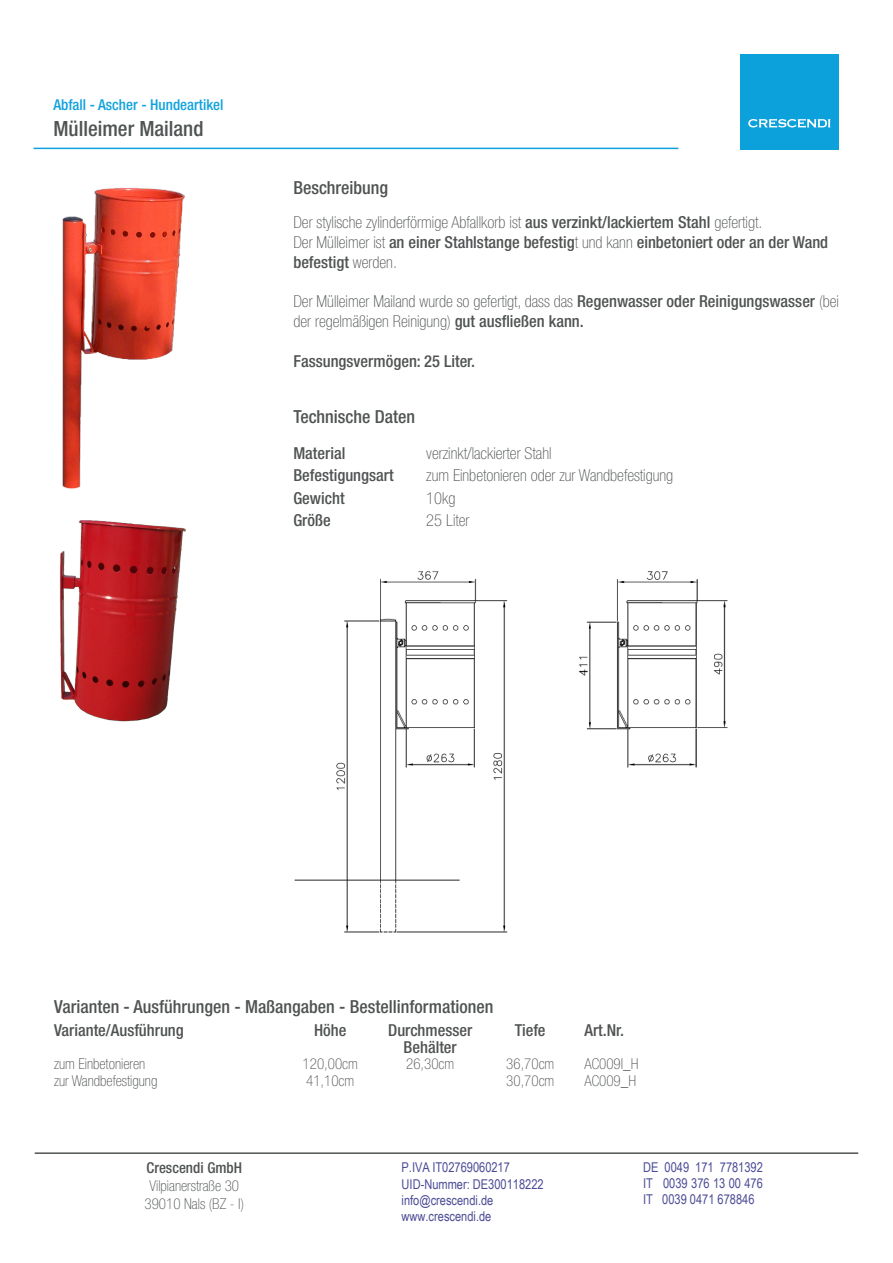
<style>
.page{position:relative;width:893px;height:1263px;background:#fff}
.page>*{position:absolute;margin:0;border:0;box-sizing:border-box;transform-origin:0 0}
.t1{font:500 condensed 21px "Helvetica Neue LT Std";color:#505353}
.t2{font:500 condensed 18px "Helvetica Neue LT Std";color:#505353}
.t3{font:100 condensed 16.5px/19.8px "Helvetica Neue LT Std";color:#505353}
.t4{font:500 condensed 16.5px/19.8px "Helvetica Neue LT Std";color:#505353}
.t5{font:100 condensed 15px/18px "Helvetica Neue LT Std";color:#505353;text-align:center}
.t6{font:500 condensed 15px "Helvetica Neue LT Std";color:#0fa2dd}
.t7{font:500 condensed 15px "Helvetica Neue LT Std";color:#505353}
.t8{font:13.5px/16.2px "Arial Narrow";color:#4b4b96;text-align:justify}
.s1{font-weight:500}
.s2{font-weight:100}
</style>
<div class="page">
<div style="left:741px;top:54px;width:98px;height:95px;background:#0da1dc"></div>
<svg style="left:748px;top:119px;width:82px;height:9px"></svg>
<hr style="left:33px;top:148px;width:645px;height:1px;background:#0fa2dd">
<hr style="left:35px;top:1152px;width:823px;height:2px;background:#505353">
<img style="left:62px;top:188px;width:123px;height:301px">
<img style="left:59px;top:520px;width:127px;height:202px">
<img style="left:294px;top:571px;width:434px;height:362px">
<p class="t6" style="left:53px;top:96px;width:172px">Abfall - Ascher - Hundeartikel</p>
<p class="t1" style="left:53px;top:116px;width:152px">Mülleimer Mailand</p>
<p class="t2" style="left:293px;top:176px;width:96px">Beschreibung</p>
<p class="t3" style="left:293px;top:212px;width:470px">Der stylische zylinderförmige Abfallkorb ist <span class="s1">aus verzinkt/lackiertem Stahl</span> gefertigt.</p>
<p class="t4" style="left:293px;top:232px;width:536px"><span class="s2">Der Mülleimer ist</span> an einer Stahlstange befestig<span class="s2">t und kann</span> einbetoniert oder an der Wand befestigt <span class="s2">werden.</span></p>
<p class="t3" style="left:293px;top:291px;width:547px">Der Mülleimer Mailand wurde so gefertigt, dass das <span class="s1">Regenwasser oder Reinigungswasser</span> (bei der regelmäßigen Reinigung) <span class="s1">gut ausfließen kann.</span></p>
<p class="t4" style="left:293px;top:351px;width:183px">Fassungsvermögen: 25 Liter.</p>
<p class="t2" style="left:293px;top:406px;width:123px">Technische Daten</p>
<p class="t4" style="left:293px;top:443px;width:53px">Material</p>
<p class="t4" style="left:293px;top:465px;width:102px">Befestigungsart</p>
<p class="t4" style="left:293px;top:488px;width:53px">Gewicht</p>
<p class="t4" style="left:293px;top:510px;width:39px">Größe</p>
<p class="t3" style="left:426px;top:443px;width:127px">verzinkt/lackierter Stahl</p>
<p class="t3" style="left:426px;top:465px;width:248px">zum Einbetonieren oder zur Wandbefestigung</p>
<p class="t3" style="left:426px;top:488px;width:31px">10kg</p>
<p class="t3" style="left:426px;top:510px;width:45px">25 Liter</p>
<p class="t2" style="left:54px;top:996px;width:441px">Varianten - Ausführungen - Maßangaben - Bestellinformationen</p>
<p class="t4" style="left:54px;top:1020px;width:131px">Variante/Ausführung</p>
<p class="t4" style="left:314px;top:1020px;width:34px">Höhe</p>
<p class="t4" style="left:388px;top:1020px;width:86px">Durchmesser</p>
<p class="t4" style="left:584px;top:1020px;width:41px">Art.Nr.</p>
<p class="t4" style="left:404px;top:1036px;width:55px">Behälter</p>
<p class="t4" style="left:515px;top:1020px;width:32px">Tiefe</p>
<p class="t5" style="left:54px;top:1055px;width:93px">zum Einbetonieren</p>
<p class="t5" style="left:54px;top:1072px;width:105px">zur Wandbefestigung</p>
<p class="t7" style="left:147px;top:1159px;width:97px">Crescendi GmbH</p>
<p class="t5" style="left:145px;top:1176px;width:101px">Vilpianerstraße 30<br>39010 Nals (BZ - I)</p>
<p class="t5" style="left:303px;top:1055px;width:57px">120,00cm</p>
<p class="t5" style="left:506px;top:1055px;width:49px">36,70cm</p>
<p class="t5" style="left:306px;top:1072px;width:49px">41,10cm</p>
<p class="t5" style="left:506px;top:1072px;width:49px">30,70cm</p>
<p class="t5" style="left:406px;top:1055px;width:49px">26,30cm</p>
<p class="t5" style="left:584px;top:1055px;width:56px">AC009I_H</p>
<p class="t5" style="left:584px;top:1072px;width:53px">AC009_H</p>
<p class="t8" style="left:402px;top:1159px;width:144px;text-align:left">P.IVA IT02769060217<br>UID-Nummer: DE300118222 info@crescendi.de www.crescendi.de</p>
<p class="t8" style="left:643px;top:1159px;width:121px;line-height:15.6px">DE 0049 171 7781392<br>IT 0039 376 13 00 476<br>IT 0039 0471 678846</p>
</div>
